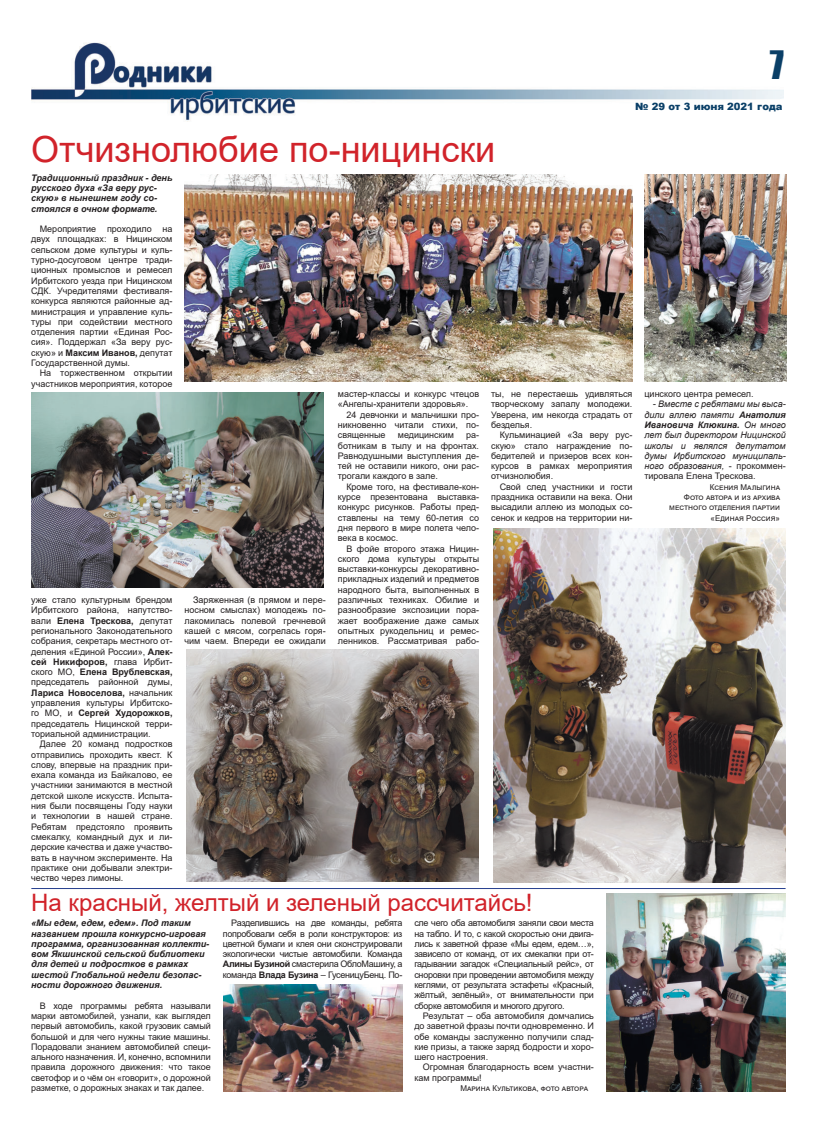
<style>
.page{position:relative;width:817px;height:1134px;background:#fff}
.page>*{position:absolute;margin:0;border:0;box-sizing:border-box;transform-origin:0 0}
.t1{font:36px "Arial";color:#d1232a}
.t2{font:36px "Impact";color:#0a3f67}
.t3{font:24px "Arial";color:#d1232a}
.t4{font:900 10px "Arial";color:#0a3f67}
.t5{font:9px/10.3px "Arial";color:#231f20;text-align:justify}
.t6{font:italic 700 9px/10.3px "Arial";color:#231f20}
.t7{font:italic 9px/10.3px "Arial";color:#231f20;text-align:justify}
.t8{font:8px/10.3px "Arial";color:#231f20;text-align:right}
.s1{font-weight:700}
.s2{font-style:normal}
</style>
<div class="page">
<img style="left:31px;top:43px;width:753px;height:78px">
<img style="left:184px;top:174px;width:448px;height:208px">
<img style="left:644px;top:174px;width:142px;height:208px">
<img style="left:31px;top:393px;width:292px;height:194px">
<img style="left:493px;top:528px;width:292px;height:354px">
<img style="left:187px;top:650px;width:292px;height:231px">
<hr style="left:31px;top:888px;width:754px;height:1px;background:#253f8e">
<img style="left:606px;top:893px;width:179px;height:198px">
<img style="left:223px;top:984px;width:179px;height:107px">
<h1 class="t1" style="left:31px;top:125px;width:465px">Отчизнолюбие по-ницински</h1>
<p class="t6" style="left:31px;top:173px;width:143px">Традиционный праздник - день русского духа «За веру рус&shy;скую» в нынешнем году со&shy;стоялся в очном формате.</p>
<p class="t5" style="left:31px;top:224px;width:143px;text-indent:9px">Мероприятие проходило на двух площадках: в Ницинском сельском доме культуры и куль&shy;турно-досуговом центре тради&shy;ционных промыслов и ремесел Ирбитского уезда при Ницинском СДК. Учредителями фестиваля&shy;конкурса являются районные ад&shy;министрация и управление куль&shy;туры при содействии местного отделения партии «Единая Рос&shy;сия». Поддержал «За веру рус&shy;скую» и <span class="s1">Максим Иванов,</span> депутат Государственной думы.</p>
<p class="t5" style="left:31px;top:368px;width:143px;text-align:right">На торжественном открытии участников мероприятия, которое</p>
<h1 class="t2" style="left:769px;top:45px;width:16px">7</h1>
<p class="t4" style="left:635px;top:100px;width:149px">№ 29 от 3 июня 2021 года</p>
<p class="t5" style="left:31px;top:595px;width:143px">уже стало культурным брендом Ирбитского района, напутство&shy;вали <span class="s1">Елена Трескова,</span> депутат регионального Законодательного собрания, секретарь местного от&shy;деления «Единой России», <span class="s1">Алек&shy;сей Никифоров,</span> глава Ирбит&shy;ского МО, <span class="s1">Елена Врублевская, </span>председатель районной думы, <span class="s1">Лариса Новоселова,</span> начальник управления культуры Ирбитско&shy;го МО, и <span class="s1">Сергей Худорожков, </span>председатель Ницинской терри&shy;ториальной администрации.</p>
<p class="t5" style="left:31px;top:739px;width:143px;text-indent:9px">Далее 20 команд подростков отправились проходить квест. К слову, впервые на праздник при&shy;ехала команда из Байкалово, ее участники занимаются в местной детской школе искусств. Испыта&shy;ния были посвящены Году науки и технологии в нашей стране.<br>Ребятам предстояло проявить смекалку, командный дух и ли&shy;дерские качества и даже участво&shy;вать в научном эксперименте. На практике они добывали электри&shy;чество через лимоны.</p>
<p class="t5" style="left:184px;top:595px;width:143px;text-indent:9px">Заряженная (в прямом и пере&shy;носном смыслах) молодежь по&shy;лакомилась полевой гречневой кашей с мясом, согрелась горя&shy;чим чаем. Впереди ее ожидали</p>
<p class="t5" style="left:338px;top:389px;width:143px">мастер-классы и конкурс чтецов «Ангелы-хранители здоровья».</p>
<p class="t5" style="left:338px;top:409px;width:143px;text-indent:9px">24 девчонки и мальчишки про&shy;никновенно читали стихи, по&shy;священные</p>
<p class="t5" style="left:338px;top:430px;width:143px;text-indent:128px">ра&shy;ботникам в тылу и на фронтах.<br>Равнодушными выступления де&shy;тей не оставили никого, они рас&shy;трогали каждого в зале.</p>
<p class="t5" style="left:338px;top:481px;width:143px;text-indent:9px">Кроме того, на фестивале-кон&shy;курсе презентована выставка&shy;конкурс рисунков. Работы пред&shy;ставлены на тему 60-летия со дня первого в мире полета чело&shy;века в космос.</p>
<p class="t5" style="left:338px;top:543px;width:143px;text-indent:9px">В фойе второго этажа Ницин&shy;ского дома культуры открыты выставки-конкурсы декоративно&shy;прикладных изделий и предметов народного быта, выполненных в различных техниках. Обилие и разнообразие экспозиции пора&shy;жает воображение даже самых опытных рукодельниц и ремес&shy;ленников. Рассматривая рабо-</p>
<p class="t5" style="left:398px;top:430px;width:58px">медицинским</p>
<p class="t5" style="left:491px;top:389px;width:143px">ты, не перестаешь удивляться творческому запалу молодежи.<br>Уверена, им некогда страдать от безделья.</p>
<p class="t5" style="left:491px;top:430px;width:143px;text-indent:9px">Кульминацией «За веру рус&shy;скую» стало награждение по&shy;бедителей и призеров всех кон&shy;курсов в рамках мероприятия отчизнолюбия.</p>
<p class="t5" style="left:491px;top:481px;width:143px;text-indent:9px">Свой след участники и гости праздника оставили на века. Они высадили аллею из молодых со&shy;сенок и кедров на территории ни-</p>
<h2 class="t3" style="left:31px;top:886px;width:502px">На красный, желтый и зеленый рассчитайсь!</h2>
<p class="t6" style="left:31px;top:918px;width:179px">«Мы едем, едем, едем». Под таким названием прошла конкурсно-игровая программа, организованная коллекти&shy;вом Якшинской сельской библиотеки для детей и подростков в рамках шестой Глобальной недели безопас&shy;ности дорожного движения.</p>
<p class="t5" style="left:31px;top:1000px;width:181px;text-indent:9px">В ходе программы ребята называли марки автомобилей, узнали, как выглядел первый автомобиль, какой грузовик самый большой и для чего нужны такие машины.<br>Порадовали знанием автомобилей специ&shy;ального назначения. И, конечно, вспомнили правила дорожного движения: что такое светофор и о чём он «говорит», о дорожной разметке, о дорожных знаках и так далее.</p>
<p class="t5" style="left:223px;top:918px;width:181px;text-indent:9px">Разделившись на две команды, ребята попробовали себя в роли конструкторов: из цветной бумаги и клея они сконструировали экологически чистые автомобили. Команда <span class="s1">Алины Бузиной</span> смастерила ОблоМашину, а команда <span class="s1">Влада Бузина</span> – ГусеницуБенц. По-</p>
<p class="t5" style="left:414px;top:918px;width:181px">сле чего оба автомобиля заняли свои места на табло. И то, с какой скоростью они двига&shy;лись к заветной фразе «Мы едем, едем…», зависело от команд, от их смекалки при от&shy;гадывании загадок «Специальный рейс», от сноровки при проведении автомобиля между кеглями, от результата эстафеты «Красный, жёлтый, зелёный», от внимательности при сборке автомобиля и многого другого.</p>
<p class="t5" style="left:414px;top:1010px;width:181px;text-indent:9px">Результат – оба автомобиля домчались до заветной фразы почти одновременно. И обе команды заслуженно получили слад&shy;кие призы, а также заряд бодрости и хоро&shy;шего настроения.</p>
<p class="t5" style="left:414px;top:1062px;width:181px;text-indent:9px">Огромная благодарность всем участни&shy;кам программы!</p>
<p class="t8" style="left:460px;top:1083px;width:129px">Марина Культикова, фото автора</p>
<p class="t5" style="left:644px;top:389px;width:111px">цинского центра ремесел.</p>
<p class="t7" style="left:644px;top:399px;width:143px;text-indent:9px">- Вместе с ребятами мы выса&shy;дили аллею памяти <span class="s1">Анатолия Ивановича Клюкина.</span> Он много лет был директором Ницинской школы и являлся депутатом думы Ирбитского муниципаль&shy;ного образования, <span class="s2">- прокоммен&shy;тировала Елена Трескова.</span></p>
<p class="t8" style="left:669px;top:482px;width:112px">Ксения Малыгина<br>Фото автора и из архива местного отделения партии «Единая Россия»</p>
</div>
